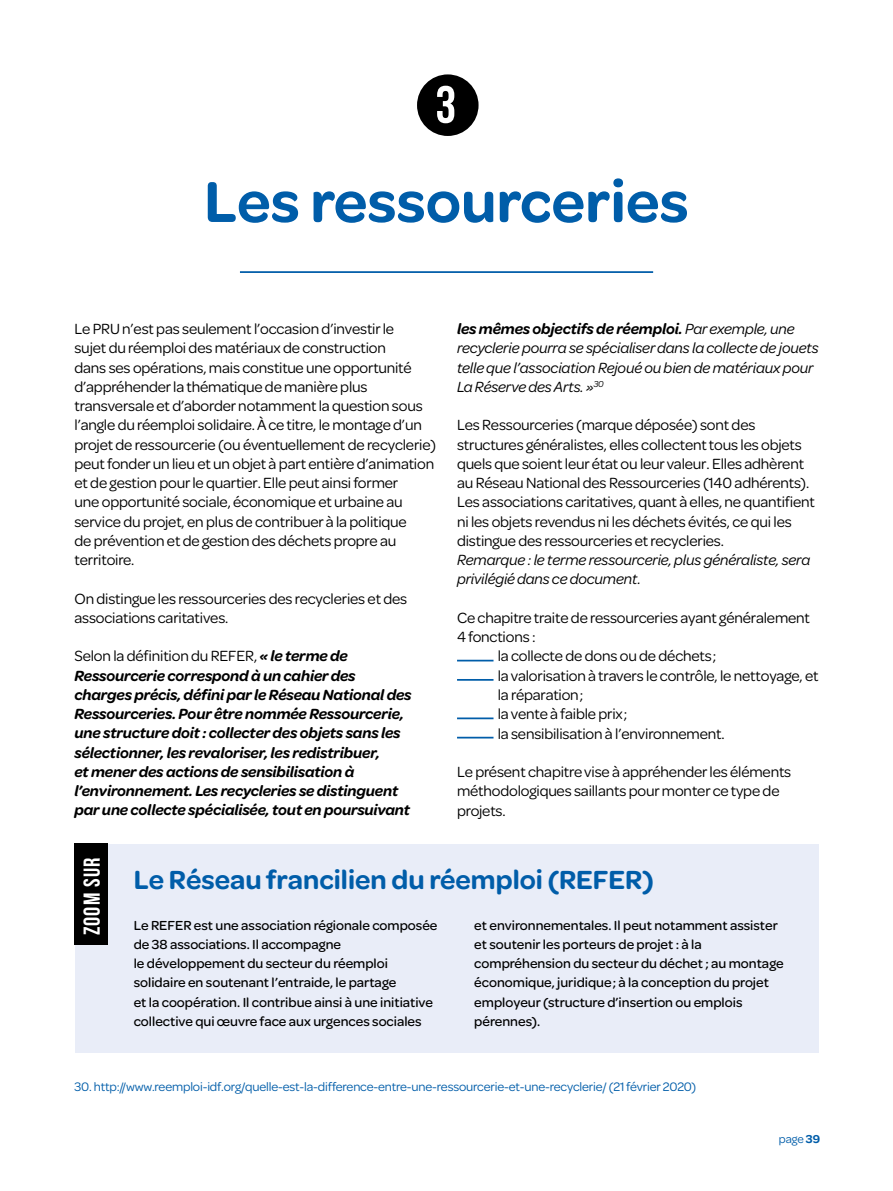
<style>
.page{position:relative;width:893px;height:1191px;background:#fff}
.page>*{position:absolute;margin:0;border:0;box-sizing:border-box;transform-origin:0 0}
.t1{font:600 61.25px "Omnes";color:#005da9}
.t2{font:700 52.5px "Bebas Neue";color:#fff}
.t3{font:600 28px "Omnes";color:#005da9}
.t4{font:700 22.93px "Bebas Neue";letter-spacing:.05em;color:#fff}
.t5{font:15.75px/19.2px "Omnes";letter-spacing:-.01em;color:#000}
.t6{font:italic 600 15.75px/19.2px "Omnes";letter-spacing:-.01em;color:#000}
.t7{font:italic 15.75px/19.2px "Omnes";letter-spacing:-.01em;color:#000}
.t8{font:500 14px/19.2px "Omnes";color:#000}
.t9{font:13.12px "Omnes";letter-spacing:-.01em;color:#005da9}
.t10{font:12.25px "Omnes";color:#005da9}
.s1{font-weight:400;font-style:normal}
.s2{font-weight:600}
</style>
<div class="page">
<div style="left:417px;top:74px;width:62px;height:62px;background:#000;border-radius:50%"></div>
<hr style="left:240px;top:271px;width:413px;height:2px;background:#005da9">
<hr style="left:457px;top:659px;width:36px;height:2px;background:#005da9">
<hr style="left:457px;top:679px;width:36px;height:1px;background:#005da9">
<hr style="left:457px;top:717px;width:36px;height:2px;background:#005da9">
<hr style="left:457px;top:736px;width:36px;height:2px;background:#005da9">
<div style="left:75px;top:843px;width:744px;height:209px;background:#e9edf8"></div>
<div style="left:74px;top:843px;width:34px;height:102px;background:#000"></div>
<h2 class="t2" style="left:435px;top:76px;width:22px">3</h2>
<h1 class="t1" style="left:204px;top:159px;width:486px">Les ressourceries</h1>
<p class="t5" style="left:74px;top:318px;width:363px">Le PRU n’est pas seulement l’occasion d’investir le<br>sujet du réemploi des matériaux de construction<br>dans ses opérations, mais constitue une opportunité d’appréhender la thématique de manière plus transversale et d’aborder notamment la question sous l’angle du réemploi solidaire. À ce titre, le montage d’un projet de ressourcerie (ou éventuellement de recyclerie) peut fonder un lieu et un objet à part entière d’animation et de gestion pour le quartier. Elle peut ainsi former<br>une opportunité sociale, économique et urbaine au service du projet, en plus de contribuer à la politique<br>de prévention et de gestion des déchets propre au territoire.</p>
<p class="t5" style="left:74px;top:588px;width:334px">On distingue les ressourceries des recycleries et des associations caritatives.</p>
<p class="t6" style="left:74px;top:646px;width:339px"><span class="s1">Selon la définition du REFER,</span> « le terme de Ressourcerie correspond à un cahier des charges précis, défini par le Réseau National des Ressourceries. Pour être nommée Ressourcerie, une structure doit: collecter des objets sans les sélectionner, les revaloriser, les redistribuer,<br>et mener des actions de sensibilisation à l’environnement. Les recycleries se distinguent par une collecte spécialisée, tout en poursuivant</p>
<p class="t7" style="left:457px;top:318px;width:363px"><span class="s2">les mêmes objectifs de réemploi.</span> Par exemple, une recyclerie pourra se spécialiser dans la collecte de jouets telle que l’association Rejoué ou bien de matériaux pour La Réserve des Arts. »<sup>30</sup></p>
<p class="t5" style="left:457px;top:414px;width:359px">Les Ressourceries (marque déposée) sont des structures généralistes, elles collectent tous les objets quels que soient leur état ou leur valeur. Elles adhèrent au Réseau National des Ressourceries (140 adhérents).<br>Les associations caritatives, quant à elles, ne quantifient ni les objets revendus ni les déchets évités, ce qui les distingue des ressourceries et recycleries.</p>
<p class="t7" style="left:457px;top:549px;width:355px">Remarque : le terme ressourcerie, plus généraliste, sera privilégié dans ce document.</p>
<p class="t5" style="left:457px;top:607px;width:354px">Ce chapitre traite de ressourceries ayant généralement</p>
<p class="t5" style="left:457px;top:626px;width:80px">4 fonctions :</p>
<p class="t5" style="left:498px;top:645px;width:220px">la collecte de dons ou de déchets ;</p>
<p class="t5" style="left:498px;top:665px;width:322px">la valorisation à travers le contrôle, le nettoyage, et</p>
<p class="t5" style="left:498px;top:684px;width:87px">la réparation ;</p>
<p class="t5" style="left:498px;top:703px;width:131px">la vente à faible prix ;</p>
<p class="t5" style="left:498px;top:722px;width:228px">la sensibilisation à l’environnement.</p>
<p class="t5" style="left:457px;top:761px;width:336px">Le présent chapitre vise à appréhender les éléments méthodologiques saillants pour monter ce type de projets.</p>
<h3 class="t4" style="left:79px;top:935px;width:79px;rotate:-90deg">ZOOM sur</h3>
<h3 class="t3" style="left:134px;top:860px;width:521px">Le Réseau francilien du réemploi (REFER)</h3>
<p class="t8" style="left:134px;top:914px;width:305px">Le REFER est une association régionale composée de 38 associations. Il accompagne<br>le développement du secteur du réemploi solidaire en soutenant l’entraide, le partage<br>et la coopération. Il contribue ainsi à une initiative collective qui œuvre face aux urgences sociales</p>
<p class="t8" style="left:474px;top:914px;width:311px">et environnementales. Il peut notamment assister et soutenir les porteurs de projet : à la compréhension du secteur du déchet ; au montage économique, juridique ; à la conception du projet employeur (structure d’insertion ou emplois pérennes).</p>
<p class="t9" style="left:74px;top:1078px;width:623px">30. http://www.reemploi-idf.org/quelle-est-la-difference-entre-une-ressourcerie-et-une-recyclerie/ (21février 2020)</p>
<p class="t10" style="left:779px;top:1130px;width:43px">page <span class="s2">39</span></p>
</div>
